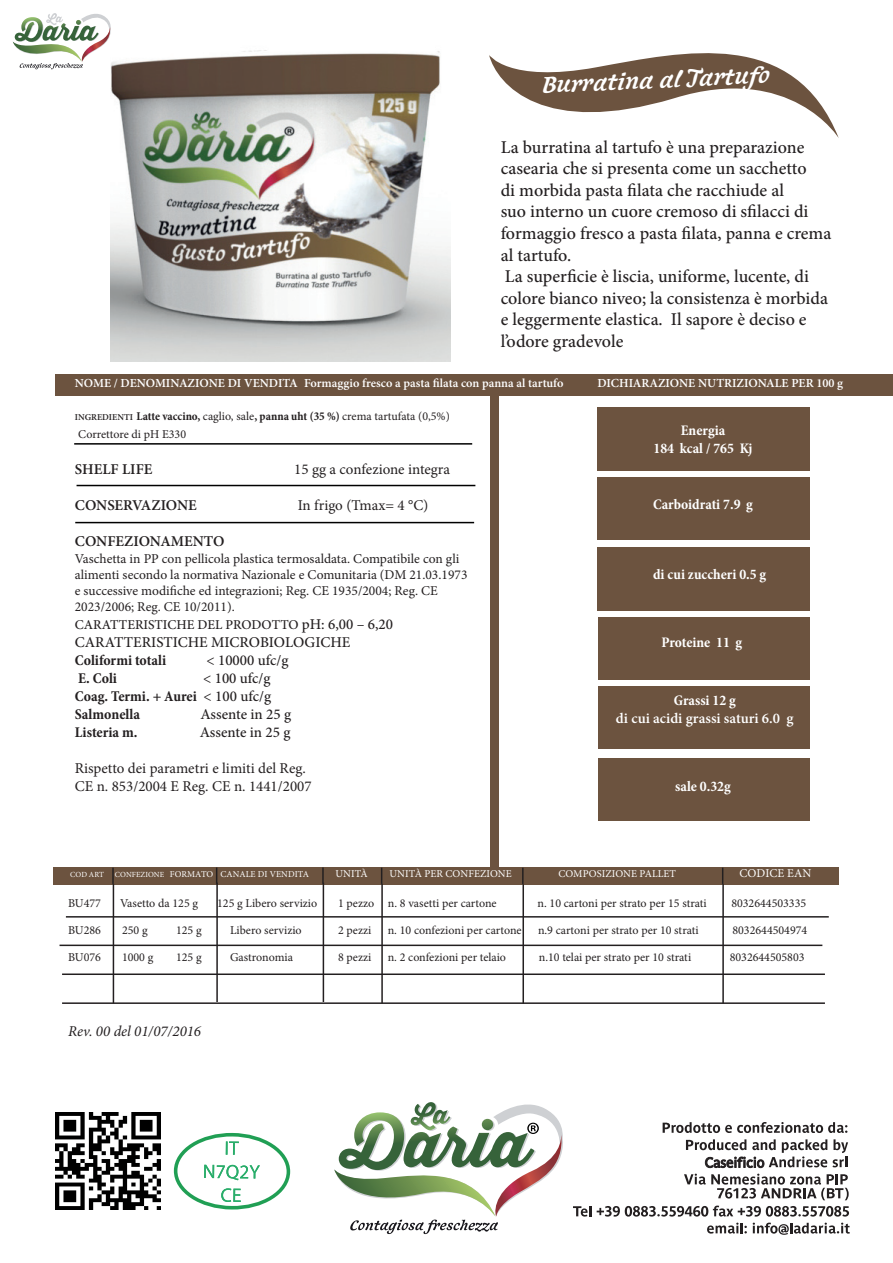
<style>
.page{position:relative;width:893px;height:1263px;background:#fff}
.page>*{position:absolute;margin:0;border:0;box-sizing:border-box;transform-origin:0 0}
.t1{font:24px "Clara";color:#fff}
.t2{font:500 18px/21.6px "Minion Pro";color:#231f20}
.t3{font:15px "Minion Pro";color:#231f20}
.t4{font:500 15px "Minion Pro";color:#231f20}
.t5{font:700 condensed 15px "Minion Pro";color:#231f20}
.t6{font:600 15px "Minion Pro";color:#231f20}
.t7{font:italic 15px "Minion Pro";color:#231f20}
.t8{font:700 condensed 14.7px "Minion Pro";color:#fff}
.t9{font:600 14.7px "Minion Pro";color:#fff}
.t10{font:13.5px/16.2px "Minion Pro";color:#231f20}
.t11{font:500 13.5px "Minion Pro";color:#231f20}
.t12{font:600 12.3px "Minion Pro";color:#fff}
.t13{font:12px "Minion Pro";color:#231f20}
.t14{font:12px "Minion Pro";color:#fff}
.t15{font:10.5px "Minion Pro";letter-spacing:.01em;color:#fff}
.t16{font:9px "Minion Pro";letter-spacing:.01em;color:#fff}
.t17{font:7.8px "Minion Pro";letter-spacing:.01em;color:#fff}
.s1{font-weight:600;font-size:9px}
.s2{font-weight:700;font-stretch:condensed}
.s3{font-size:15px}
.s4{font-weight:500;font-stretch:normal}
</style>
<div class="page">
<div style="left:490px;top:391px;width:9px;height:476px;background:#6c533f"></div>
<img style="left:111px;top:50px;width:340px;height:312px">
<svg style="left:489px;top:53px;width:350px;height:85px"></svg>
<div style="left:55px;top:375px;width:838px;height:21px;background:#6c533f"></div>
<img style="left:55px;top:1112px;width:106px;height:97px">
<div style="left:174px;top:1132px;width:116px;height:78px;border:4px solid #209f54;border-radius:50%"></div>
<svg style="left:226px;top:1141px;width:13px;height:14px"></svg>
<svg style="left:204px;top:1165px;width:56px;height:15px"></svg>
<svg style="left:221px;top:1188px;width:20px;height:14px"></svg>
<svg style="left:707px;top:1222px;width:40px;height:11px"></svg>
<svg style="left:753px;top:1222px;width:97px;height:13px"></svg>
<svg style="left:663px;top:1122px;width:184px;height:11px"></svg>
<svg style="left:597px;top:1139px;width:252px;height:77px"></svg>
<svg style="left:334px;top:1102px;width:257px;height:132px"></svg>
<div style="left:598px;top:407px;width:212px;height:64px;background:#6c533f"></div>
<div style="left:598px;top:547px;width:212px;height:64px;background:#6c533f"></div>
<div style="left:598px;top:477px;width:212px;height:63px;background:#6c533f"></div>
<div style="left:598px;top:618px;width:212px;height:62px;background:#6c533f"></div>
<div style="left:598px;top:758px;width:212px;height:63px;background:#6c533f"></div>
<div style="left:598px;top:687px;width:212px;height:62px;background:#6c533f"></div>
<hr style="left:74px;top:443px;width:398px;height:2px;background:#000">
<hr style="left:77px;top:485px;width:398px;height:1px;background:#000">
<hr style="left:75px;top:522px;width:399px;height:1px;background:#000">
<div style="left:53px;top:867px;width:785px;height:17px;background:#6c533f"></div>
<hr style="left:722px;top:884px;width:2px;height:119px;background:#231f20">
<hr style="left:66px;top:916px;width:763px;height:1px;background:#231f20">
<hr style="left:113px;top:884px;width:1px;height:119px;background:#231f20">
<hr style="left:216px;top:882px;width:2px;height:120px;background:#231f20">
<hr style="left:323px;top:882px;width:1px;height:120px;background:#231f20">
<hr style="left:381px;top:884px;width:2px;height:119px;background:#231f20">
<hr style="left:522px;top:884px;width:2px;height:119px;background:#231f20">
<hr style="left:60px;top:944px;width:762px;height:2px;background:#231f20">
<hr style="left:62px;top:973px;width:763px;height:2px;background:#231f20">
<hr style="left:62px;top:1002px;width:763px;height:2px;background:#231f20">
<svg style="left:13px;top:13px;width:100px;height:56px"></svg>
<svg style="left:722px;top:868px;width:1px;height:16px"></svg>
<svg style="left:112px;top:868px;width:2px;height:16px"></svg>
<svg style="left:216px;top:867px;width:1px;height:15px"></svg>
<svg style="left:322px;top:867px;width:2px;height:17px"></svg>
<svg style="left:381px;top:868px;width:1px;height:16px"></svg>
<svg style="left:522px;top:868px;width:2px;height:16px"></svg>
<p class="t1" style="left:541px;top:70px;width:230px;rotate:-2deg">Burratina al Tartufo</p>
<p class="t2" style="left:501px;top:136px;width:332px">La burratina al tartufo è una preparazione casearia che si presenta come un sacchetto<br>di morbida pasta filata che racchiude al<br>suo interno un cuore cremoso di sfilacci di formaggio fresco a pasta filata, panna e crema al tartufo.</p>
<p class="t2" style="left:501px;top:266px;width:329px">La superficie è liscia, uniforme, lucente, di colore bianco niveo; la consistenza è morbida e leggermente elastica. Il sapore è deciso e l’odore gradevole</p>
<p class="t12" style="left:75px;top:375px;width:224px">NOME / DENOMINAZIONE DI VENDITA</p>
<p class="t12" style="left:597px;top:374px;width:247px">DICHIARAZIONE NUTRIZIONALE PER 100 g</p>
<p class="t8" style="left:681px;top:420px;width:46px">Energia</p>
<p class="t8" style="left:653px;top:438px;width:101px">184 kcal / 765 Kj</p>
<p class="t12" style="left:304px;top:375px;width:261px">Formaggio fresco a pasta filata con panna al tartufo</p>
<p class="t13" style="left:75px;top:409px;width:376px"><span class="s1">INGREDIENTI</span> <span class="s2">Latte vaccino,</span> caglio, sale<span class="s2">, panna uht (35 %)</span> crema tartufata (0,5%)</p>
<p class="t13" style="left:78px;top:427px;width:109px">Correttore di pH E330</p>
<p class="t6" style="left:75px;top:459px;width:79px">SHELF LIFE</p>
<p class="t3" style="left:294px;top:460px;width:157px">15 gg a confezione integra</p>
<p class="t6" style="left:75px;top:495px;width:124px">CONSERVAZIONE</p>
<p class="t3" style="left:298px;top:496px;width:132px">In frigo (Tmax= 4 °C)</p>
<p class="t6" style="left:75px;top:531px;width:151px">CONFEZIONAMENTO</p>
<p class="t10" style="left:75px;top:550px;width:394px">Vaschetta in PP con pellicola plastica termosaldata. Compatibile con gli alimenti secondo la normativa Nazionale e Comunitaria (DM 21.03.1973 e successive modifiche ed integrazioni; Reg. CE 1935/2004; Reg. CE 2023/2006; Reg. CE 10/2011).</p>
<p class="t11" style="left:75px;top:616px;width:320px">CARATTERISTICHE DEL PRODOTTO <span class="s3">pH: 6,00 – 6,20</span></p>
<p class="t4" style="left:75px;top:632px;width:277px">CARATTERISTICHE MICROBIOLOGICHE</p>
<p class="t5" style="left:75px;top:650px;width:93px">Coliformi totali</p>
<p class="t4" style="left:206px;top:650px;width:84px">&lt; 10000 ufc/g</p>
<p class="t5" style="left:78px;top:668px;width:40px">E. Coli</p>
<p class="t4" style="left:203px;top:668px;width:69px">&lt; 100 ufc/g</p>
<p class="t5" style="left:75px;top:686px;width:198px">Coag. Termi. + Aurei <span class="s4">&lt; 100 ufc/g</span></p>
<p class="t5" style="left:75px;top:704px;width:67px">Salmonella</p>
<p class="t4" style="left:200px;top:704px;width:92px">Assente in 25 g</p>
<p class="t5" style="left:75px;top:722px;width:64px">Listeria m.</p>
<p class="t4" style="left:200px;top:722px;width:92px">Assente in 25 g</p>
<p class="t3" style="left:75px;top:758px;width:233px">Rispetto dei parametri e limiti del Reg.</p>
<p class="t3" style="left:75px;top:776px;width:238px">CE n. 853/2004 E Reg. CE n. 1441/2007</p>
<p class="t8" style="left:653px;top:494px;width:101px">Carboidrati 7.9 g</p>
<p class="t8" style="left:653px;top:564px;width:115px">di cui zuccheri 0.5 g</p>
<p class="t8" style="left:661px;top:632px;width:82px">Proteine 11 g</p>
<p class="t8" style="left:674px;top:690px;width:63px">Grassi 12 g</p>
<p class="t9" style="left:616px;top:708px;width:179px">di cui acidi grassi saturi 6.0 g</p>
<p class="t8" style="left:675px;top:776px;width:57px">sale 0.32g</p>
<p class="t17" style="left:70px;top:870px;width:35px">COD ART</p>
<p class="t16" style="left:170px;top:868px;width:141px">FORMATO CANALE DI VENDITA</p>
<p class="t15" style="left:335px;top:867px;width:34px">UNITÀ</p>
<p class="t15" style="left:389px;top:867px;width:124px">UNITÀ PER CONFEZIONE</p>
<p class="t15" style="left:558px;top:867px;width:119px">COMPOSIZIONE PALLET</p>
<p class="t14" style="left:739px;top:865px;width:73px">CODICE EAN</p>
<p class="t17" style="left:115px;top:869px;width:51px">CONFEZIONE</p>
<p class="t13" style="left:68px;top:895px;width:34px">BU477</p>
<p class="t13" style="left:120px;top:895px;width:80px">Vasetto da 125 g</p>
<p class="t13" style="left:217px;top:895px;width:102px">125 g Libero servizio</p>
<p class="t13" style="left:338px;top:895px;width:160px">1 pezzo n. 8 vasetti per cartone</p>
<p class="t13" style="left:538px;top:895px;width:171px">n. 10 cartoni per strato per 15 strati</p>
<p class="t13" style="left:731px;top:895px;width:76px">8032644503335</p>
<p class="t13" style="left:68px;top:922px;width:34px">BU286</p>
<p class="t13" style="left:122px;top:922px;width:27px">250 g</p>
<p class="t13" style="left:176px;top:922px;width:27px">125 g</p>
<p class="t13" style="left:230px;top:922px;width:73px">Libero servizio</p>
<p class="t13" style="left:338px;top:922px;width:35px">2 pezzi</p>
<p class="t13" style="left:388px;top:922px;width:135px">n. 10 confezioni per cartone</p>
<p class="t13" style="left:538px;top:922px;width:162px">n.9 cartoni per strato per 10 strati</p>
<p class="t13" style="left:732px;top:922px;width:76px">8032644504974</p>
<p class="t13" style="left:68px;top:949px;width:34px">BU076</p>
<p class="t13" style="left:122px;top:949px;width:33px">1000 g</p>
<p class="t13" style="left:176px;top:949px;width:27px">125 g</p>
<p class="t13" style="left:230px;top:949px;width:64px">Gastronomia</p>
<p class="t13" style="left:338px;top:949px;width:35px">8 pezzi</p>
<p class="t13" style="left:388px;top:949px;width:120px">n. 2 confezioni per telaio</p>
<p class="t13" style="left:539px;top:949px;width:154px">n.10 telai per strato per 10 strati</p>
<p class="t13" style="left:730px;top:949px;width:76px">8032644505803</p>
<p class="t7" style="left:68px;top:1020px;width:134px">Rev. 00 del 01/07/2016</p>
</div>
